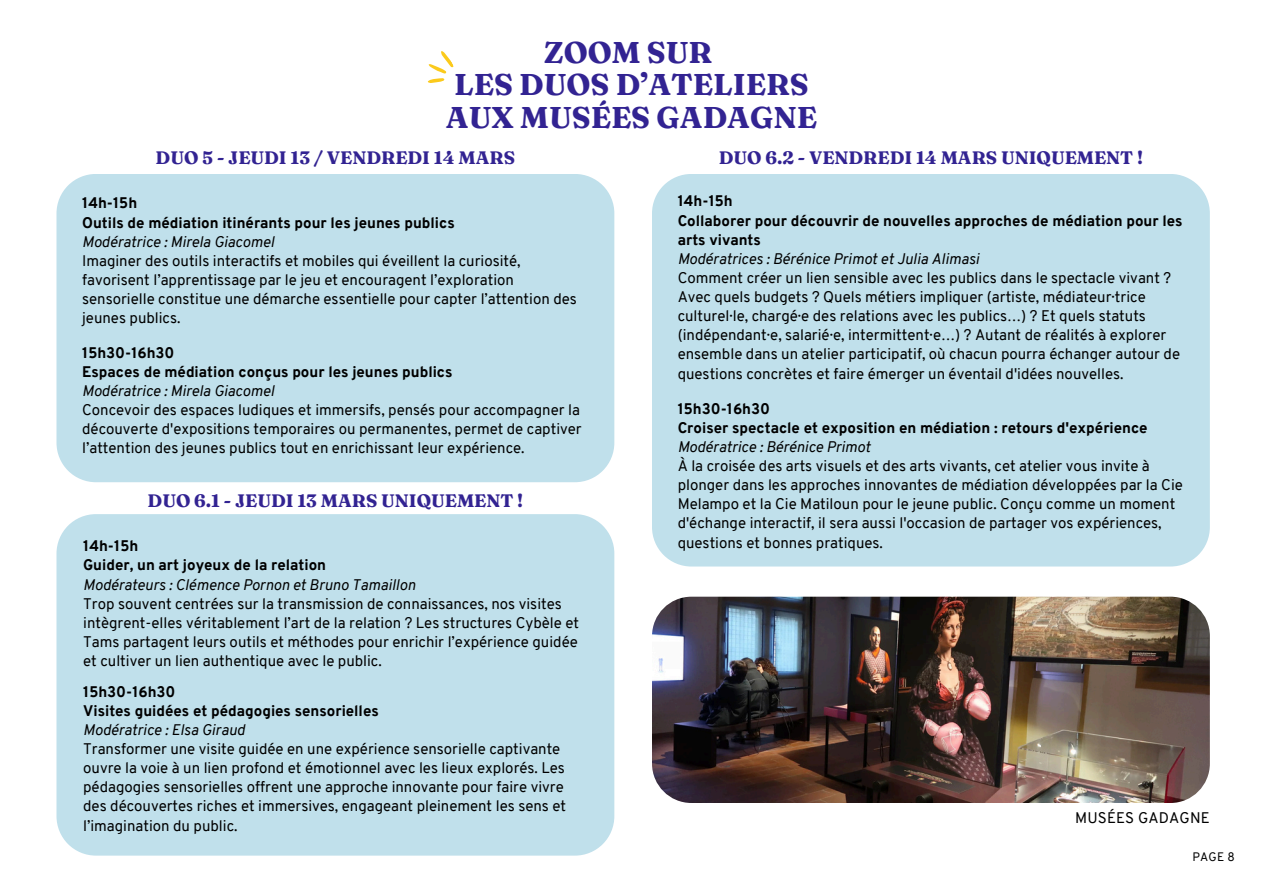
<style>
.page{position:relative;width:1263px;height:894px;background:#fff}
.page>*{position:absolute;margin:0;border:0;box-sizing:border-box;transform-origin:0 0}
.t1{font:700 30px/32.7px "Fraunces 9 pt";color:#322392;text-align:center}
.t2{font:700 18px "Fraunces 9 pt";color:#322392}
.t3{font:15px/19.2px "Overpass";color:#000}
.t4{font:12px "Overpass";color:#000}
.s1{font-weight:800}
.s2{font-style:italic}
</style>
<div class="page">
<svg style="left:427px;top:51px;width:27px;height:32px"></svg>
<div style="left:56px;top:174px;width:558px;height:308px;background:#c0e0eb"></div>
<div style="left:652px;top:174px;width:558px;height:392px;background:#c0e0eb"></div>
<img style="left:652px;top:596px;width:557px;height:206px;border-radius:39px">
<div style="left:56px;top:514px;width:558px;height:341px;background:#c0e0eb"></div>
<h1 class="t1" style="left:446px;top:35px;width:373px">ZOOM SUR<br>LES DUOS D’ATELIERS<br>AUX MUSÉES GADAGNE</h1>
<h4 class="t2" style="left:156px;top:146px;width:361px">DUO 5 - JEUDI 13 / VENDREDI 14 MARS</h4>
<h4 class="t2" style="left:719px;top:146px;width:426px">DUO 6.2 - VENDREDI 14 MARS UNIQUEMENT !</h4>
<p class="t3" style="left:82px;top:195px;width:496px"><span class="s1">14h-15h<br>Outils de médiation itinérants pour les jeunes publics<br></span><span class="s2">Modératrice : Mirela Giacomel<br></span>Imaginer des outils interactifs et mobiles qui éveillent la curiosité, favorisent l’apprentissage par le jeu et encouragent l’exploration sensorielle constitue une démarche essentielle pour capter l’attention des jeunes publics.</p>
<h2 class="t3" style="left:82px;top:344px;width:501px"><span class="s1">15h30-16h30<br>Espaces de médiation conçus pour les jeunes publics<br></span><span class="s2">Modératrice : Mirela Giacomel<br></span>Concevoir des espaces ludiques et immersifs, pensés pour accompagner la découverte d'expositions temporaires ou permanentes, permet de captiver l’attention des jeunes publics tout en enrichissant leur expérience.</h2>
<h4 class="t2" style="left:148px;top:489px;width:377px">DUO 6.1 - JEUDI 13 MARS UNIQUEMENT !</h4>
<p class="t3" style="left:83px;top:538px;width:497px"><span class="s1">14h-15h<br>Guider, un art joyeux de la relation<br></span><span class="s2">Modérateurs : Clémence Pornon et Bruno Tamaillon<br></span>Trop souvent centrées sur la transmission de connaissances, nos visites intègrent-elles véritablement l’art de la relation ? Les structures Cybèle et Tams partagent leurs outils et méthodes pour enrichir l’expérience guidée et cultiver un lien authentique avec le public.</p>
<h4 class="t3" style="left:83px;top:683px;width:484px"><span class="s1">15h30-16h30<br>Visites guidées et pédagogies sensorielles<br></span><span class="s2">Modératrice : Elsa Giraud<br></span>Transformer une visite guidée en une expérience sensorielle captivante ouvre la voie à un lien profond et émotionnel avec les lieux explorés. Les pédagogies sensorielles offrent une approche innovante pour faire vivre des découvertes riches et immersives, engageant pleinement les sens et l’imagination du public.</h4>
<h2 class="t3" style="left:678px;top:193px;width:506px"><span class="s1">14h-15h<br>Collaborer pour découvrir de nouvelles approches de médiation pour les arts vivants<br></span><span class="s2">Modératrices : Bérénice Primot et Julia Alimasi<br></span>Comment créer un lien sensible avec les publics dans le spectacle vivant ?<br>Avec quels budgets ? Quels métiers impliquer (artiste, médiateur·trice culturel·le, chargé·e des relations avec les publics…) ? Et quels statuts (indépendant·e, salarié·e, intermittent·e…) ? Autant de réalités à explorer ensemble dans un atelier participatif, où chacun pourra échanger autour de questions concrètes et faire émerger un éventail d'idées nouvelles.</h2>
<h4 class="t3" style="left:678px;top:400px;width:507px"><span class="s1">15h30-16h30<br>Croiser spectacle et exposition en médiation : retours d'expérience </span><span class="s2">Modératrice : Bérénice Primot<br></span>À la croisée des arts visuels et des arts vivants, cet atelier vous invite à plonger dans les approches innovantes de médiation développées par la Cie Melampo et la Cie Matiloun pour le jeune public. Conçu comme un moment d'échange interactif, il sera aussi l'occasion de partager vos expériences, questions et bonnes pratiques.</h4>
<h3 class="t3" style="left:1075px;top:809px;width:136px">MUSÉES GADAGNE</h3>
<h2 class="t4" style="left:1192px;top:851px;width:44px">PAGE 8</h2>
</div>
